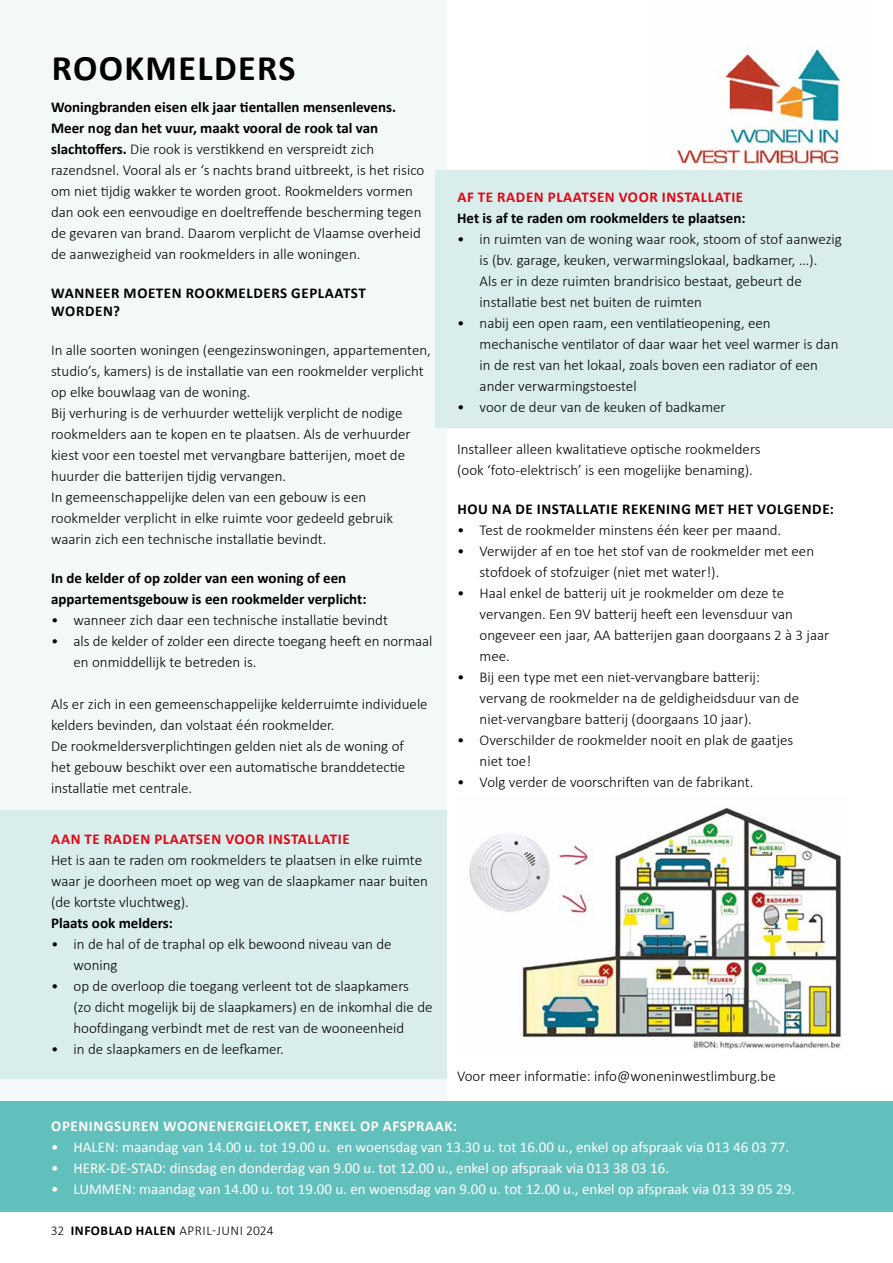
<style>
.page{position:relative;width:893px;height:1263px;background:#fff}
.page>*{position:absolute;margin:0;border:0;box-sizing:border-box;transform-origin:0 0}
.t1{font:700 36px "Calibri";letter-spacing:.04em;color:#000}
.t2{font:300 15px/21px "Calibri";color:#000}
.t3{font:15px "Calibri";color:#fff}
.t4{font:700 15px/21px "Calibri";color:#000}
.t5{font:700 15px/18px "Calibri";letter-spacing:.04em;color:#000}
.t6{font:700 15px "Calibri";letter-spacing:.04em;color:#e30613}
.t7{font:700 15px "Calibri";letter-spacing:.04em;color:#fff}
.t8{font:300 13.5px "Calibri";letter-spacing:.04em;color:#000}
.s1{font-weight:700}
</style>
<div class="page">
<div style="left:0;top:0;width:446px;height:1212px;background:#f3f9f9"></div>
<div style="left:0;top:1101px;width:893px;height:111px;background:#62c0bc"></div>
<img style="left:469px;top:808px;width:373px;height:242px">
<img style="left:676px;top:45px;width:168px;height:125px">
<div style="left:436px;top:170px;width:457px;height:257px;background:#d9edec"></div>
<div style="left:0;top:810px;width:446px;height:268px;background:#d9edec"></div>
<hr style="left:892px;top:238px;width:1px;height:974px;background:#ededed">
<h1 class="t1" style="left:52px;top:46px;width:245px">ROOKMELDERS</h1>
<p class="t2" style="left:51px;top:96px;width:375px"><span class="s1">Woningbranden eisen elk jaar tientallen mensenlevens.<br>Meer nog dan het vuur, maakt vooral de rook tal van slachtoffers.</span> Die rook is verstikkend en verspreidt zich razendsnel. Vooral als er ‘s nachts brand uitbreekt, is het risico om niet tijdig wakker te worden groot. Rookmelders vormen dan ook een eenvoudige en doeltreffende bescherming tegen de gevaren van brand. Daarom verplicht de Vlaamse overheid de aanwezigheid van rookmelders in alle woningen.</p>
<p class="t5" style="left:51px;top:283px;width:316px">WANNEER MOETEN ROOKMELDERS GEPLAATST<br>WORDEN?</p>
<p class="t2" style="left:51px;top:339px;width:381px">In alle soorten woningen (eengezinswoningen, appartementen, studio’s, kamers) is de installatie van een rookmelder verplicht op elke bouwlaag van de woning.<br>Bij verhuring is de verhuurder wettelijk verplicht de nodige rookmelders aan te kopen en te plaatsen. Als de verhuurder kiest voor een toestel met vervangbare batterijen, moet de huurder die batterijen tijdig vervangen.<br>In gemeenschappelijke delen van een gebouw is een rookmelder verplicht in elke ruimte voor gedeeld gebruik waarin zich een technische installatie bevindt.</p>
<p class="t4" style="left:51px;top:567px;width:317px">In de kelder of op zolder van een woning of een appartementsgebouw is een rookmelder verplicht:</p>
<p class="t2" style="left:51px;top:609px;width:338px">• wanneer zich daar een technische installatie bevindt</p>
<p class="t2" style="left:74px;top:630px;width:361px;text-indent:-22px">• als de kelder of zolder een directe toegang heeft en normaal en onmiddellijk te betreden is.</p>
<p class="t2" style="left:51px;top:693px;width:378px">Als er zich in een gemeenschappelijke kelderruimte individuele kelders bevinden, dan volstaat één rookmelder.<br>De rookmeldersverplichtingen gelden niet als de woning of het gebouw beschikt over een automatische branddetectie installatie met centrale.</p>
<p class="t6" style="left:51px;top:829px;width:300px">AAN TE RADEN PLAATSEN VOOR INSTALLATIE</p>
<p class="t2" style="left:51px;top:849px;width:379px">Het is aan te raden om rookmelders te plaatsen in elke ruimte waar je doorheen moet op weg van de slaapkamer naar buiten (de kortste vluchtweg).</p>
<p class="t4" style="left:51px;top:912px;width:123px">Plaats ook melders:</p>
<p class="t2" style="left:74px;top:933px;width:320px;text-indent:-22px">• in de hal of de traphal op elk bewoond niveau van de woning</p>
<p class="t2" style="left:74px;top:975px;width:360px;text-indent:-22px">• op de overloop die toegang verleent tot de slaapkamers<br>(zo dicht mogelijk bij de slaapkamers) en de inkomhal die de hoofdingang verbindt met de rest van de wooneenheid</p>
<p class="t2" style="left:51px;top:1038px;width:234px">• in de slaapkamers en de leefkamer.</p>
<p class="t6" style="left:457px;top:187px;width:287px">AF TE RADEN PLAATSEN VOOR INSTALLATIE</p>
<p class="t4" style="left:457px;top:207px;width:290px">Het is af te raden om rookmelders te plaatsen:</p>
<p class="t2" style="left:480px;top:228px;width:364px;text-indent:-22px">• in ruimten van de woning waar rook, stoom of stof aanwezig is (bv. garage, keuken, verwarmingslokaal, badkamer, …).<br>Als er in deze ruimten brandrisico bestaat, gebeurt de installatie best net buiten de ruimten</p>
<p class="t2" style="left:480px;top:312px;width:360px;text-indent:-22px">• nabij een open raam, een ventilatieopening, een mechanische ventilator of daar waar het veel warmer is dan in de rest van het lokaal, zoals boven een radiator of een ander verwarmingstoestel</p>
<p class="t2" style="left:457px;top:396px;width:270px">• voor de deur van de keuken of badkamer</p>
<p class="t2" style="left:457px;top:438px;width:305px">Installeer alleen kwalitatieve optische rookmelders (ook ‘foto-elektrisch’ is een mogelijke benaming).</p>
<p class="t5" style="left:457px;top:499px;width:378px">HOU NA DE INSTALLATIE REKENING MET HET VOLGENDE:</p>
<p class="t2" style="left:457px;top:519px;width:326px">• Test de rookmelder minstens één keer per maand.</p>
<p class="t2" style="left:480px;top:540px;width:336px;text-indent:-22px">• Verwijder af en toe het stof van de rookmelder met een stofdoek of stofzuiger (niet met water!).</p>
<p class="t2" style="left:480px;top:582px;width:351px;text-indent:-22px">• Haal enkel de batterij uit je rookmelder om deze te vervangen. Een 9V batterij heeft een levensduur van ongeveer een jaar, AA batterijen gaan doorgaans 2 à 3 jaar mee.</p>
<p class="t2" style="left:480px;top:666px;width:321px;text-indent:-22px">• Bij een type met een niet-vervangbare batterij: vervang de rookmelder na de geldigheidsduur van de niet-vervangbare batterij (doorgaans 10 jaar).</p>
<p class="t2" style="left:480px;top:729px;width:315px;text-indent:-22px">• Overschilder de rookmelder nooit en plak de gaatjes niet toe!</p>
<p class="t2" style="left:457px;top:771px;width:298px">• Volg verder de voorschriften van de fabrikant.</p>
<p class="t2" style="left:457px;top:1065px;width:320px">Voor meer informatie: info@woneninwestlimburg.be</p>
<p class="t7" style="left:51px;top:1116px;width:407px">OPENINGSUREN WOONENERGIELOKET, ENKEL OP AFSPRAAK:</p>
<p class="t3" style="left:51px;top:1137px;width:740px">• HALEN: maandag van 14.00 u. tot 19.00 u. en woensdag van 13.30 u. tot 16.00 u., enkel op afspraak via 013 46 03 77.</p>
<p class="t3" style="left:51px;top:1158px;width:620px">• HERK-DE-STAD: dinsdag en donderdag van 9.00 u. tot 12.00 u., enkel op afspraak via 013 38 03 16.</p>
<p class="t3" style="left:51px;top:1179px;width:746px">• LUMMEN: maandag van 14.00 u. tot 19.00 u. en woensdag van 9.00 u. tot 12.00 u., enkel op afspraak via 013 39 05 29.</p>
<p class="t8" style="left:51px;top:1222px;width:224px">32 <span class="s1">INFOBLAD HALEN</span> APRIL-JUNI 2024</p>
</div>
